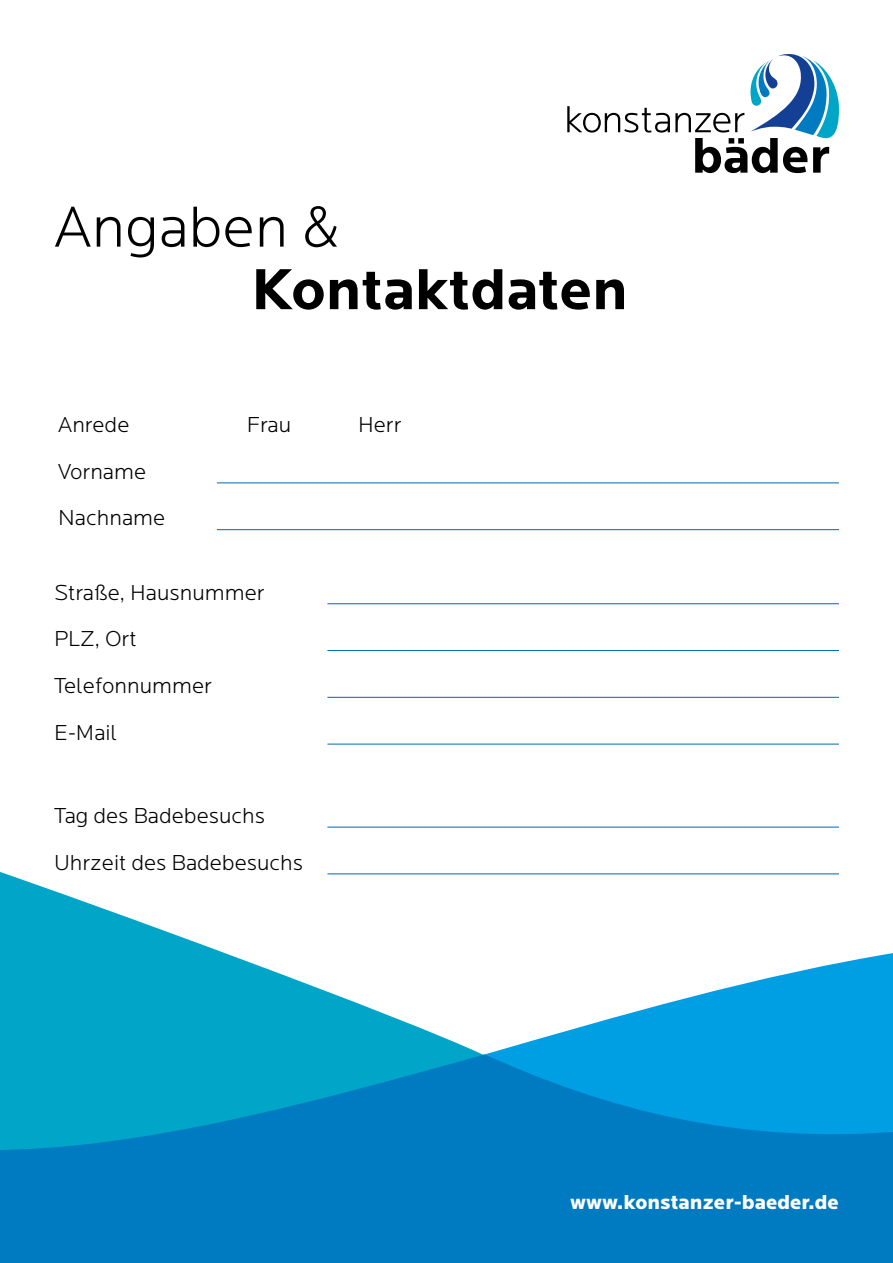
<style>
.page{position:relative;width:893px;height:1263px;background:#fff}
.page>*{position:absolute;margin:0;border:0;box-sizing:border-box;transform-origin:0 0}
.t1{font:700 60px "Locator";color:#000}
.t2{font:300 60px "Locator";color:#000}
.t3{font:300 22.5px/46.8px "Locator";color:#000}
.t4{font:900 21px "Locator";color:#fff}
</style>
<div class="page">
<svg style="left:567px;top:54px;width:272px;height:119px"></svg>
<svg style="left:0;top:872px;width:484px;height:182px;fill:#00a5c8"></svg>
<svg style="left:482px;top:951px;width:411px;height:103px;fill:#009ee3"></svg>
<svg style="left:0;top:1054px;width:893px;height:209px;background:#0085c7"></svg>
<hr style="left:217px;top:483px;width:622px;height:1px;background:#0069b4">
<hr style="left:217px;top:529px;width:622px;height:1px;background:#0069b4">
<hr style="left:327px;top:603px;width:512px;height:1px;background:#0069b4">
<hr style="left:327px;top:650px;width:512px;height:1px;background:#0069b4">
<hr style="left:327px;top:697px;width:512px;height:1px;background:#0069b4">
<hr style="left:327px;top:744px;width:512px;height:1px;background:#0069b4">
<hr style="left:327px;top:827px;width:512px;height:1px;background:#0069b4">
<hr style="left:327px;top:874px;width:512px;height:1px;background:#0069b4">
<h1 class="t2" style="left:54px;top:195px;width:287px">Angaben &amp;</h1>
<h1 class="t1" style="left:251px;top:254px;width:378px">Kontaktdaten</h1>
<p class="t3" style="left:58px;top:402px;width:108px">Anrede<br>Vorname<br>Nachname</p>
<p class="t3" style="left:247px;top:402px;width:46px">Frau</p>
<p class="t3" style="left:358px;top:402px;width:45px">Herr</p>
<p class="t3" style="left:54px;top:569px;width:212px">Straße, Hausnummer<br>PLZ, Ort<br>Telefonnummer<br>E-Mail</p>
<p class="t3" style="left:54px;top:793px;width:251px">Tag des Badebesuchs<br>Uhrzeit des Badebesuchs</p>
<p class="t4" style="left:570px;top:1189px;width:270px">www.konstanzer-baeder.de</p>
</div>
